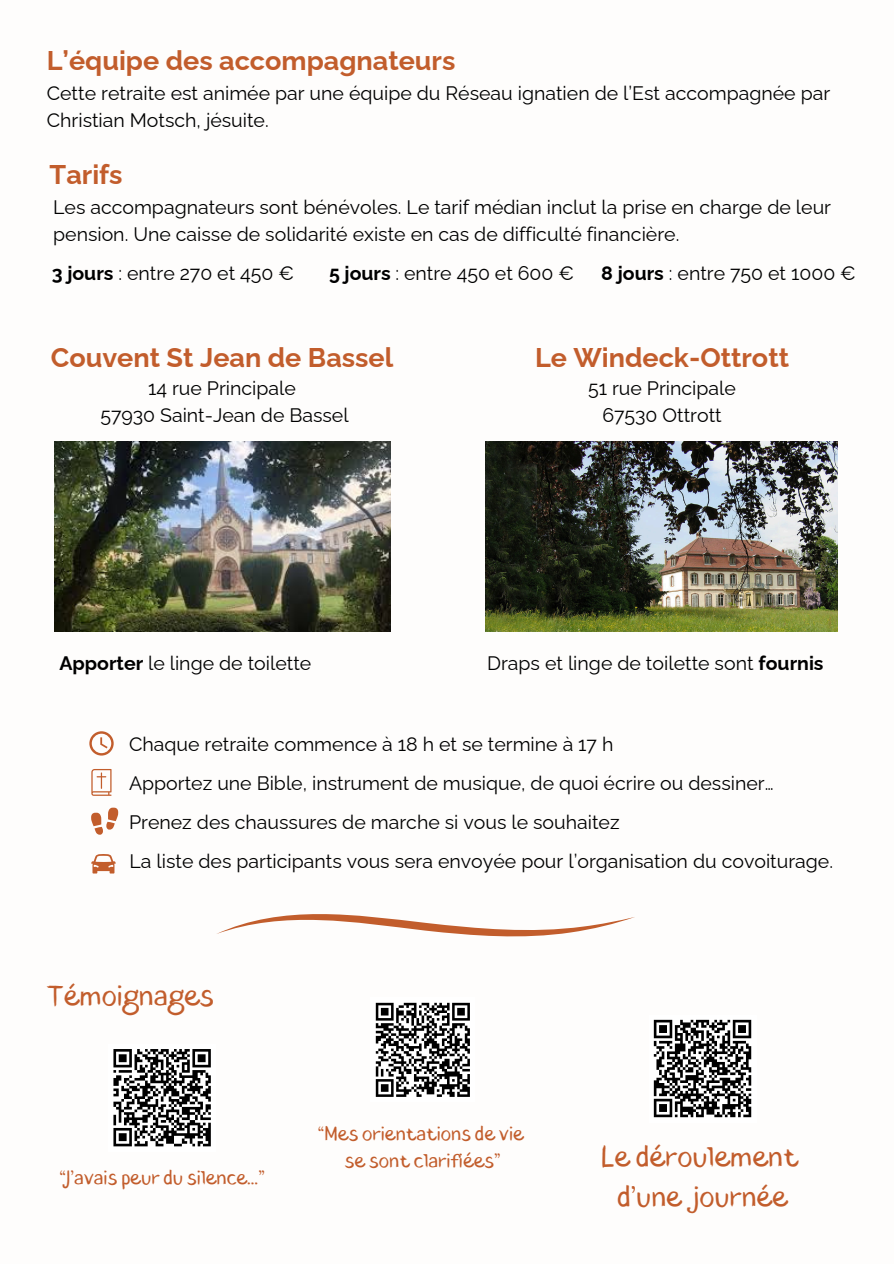
<style>
.page{position:relative;width:894px;height:1264px;background:#fff}
.page>*{position:absolute;margin:0;border:0;box-sizing:border-box;transform-origin:0 0}
.t1{font:28.5px/39.3px "Blushes";color:#c25d2c;text-align:center}
.t2{font:700 27px "Raleway";color:#c25d2c}
.t3{font:19.5px/27px "Raleway";color:#000}
.t4{font:19.5px "Blushes";color:#c25d2c}
.s1{font-weight:700}
</style>
<div class="page">
<svg style="left:216px;top:914px;width:418px;height:23px"></svg>
<img style="left:486px;top:441px;width:351px;height:190px">
<svg style="left:89px;top:731px;width:25px;height:24px"></svg>
<svg style="left:91px;top:769px;width:20px;height:26px"></svg>
<svg style="left:91px;top:807px;width:27px;height:27px"></svg>
<svg style="left:91px;top:854px;width:25px;height:19px"></svg>
<img style="left:54px;top:442px;width:336px;height:190px">
<svg style="left:653px;top:1019px;width:99px;height:99px"></svg>
<svg style="left:113px;top:1049px;width:98px;height:98px"></svg>
<svg style="left:375px;top:1002px;width:95px;height:95px"></svg>
<p class="t2" style="left:47px;top:45px;width:410px">L’équipe des accompagnateurs</p>
<p class="t3" style="left:47px;top:80px;width:784px">Cette retraite est animée par une équipe du Réseau ignatien de l’Est accompagnée par<br>Christian Motsch, jésuite.</p>
<p class="t2" style="left:50px;top:158px;width:74px">Tarifs</p>
<p class="t3" style="left:53px;top:194px;width:779px">Les accompagnateurs sont bénévoles. Le tarif médian inclut la prise en charge de leur pension. Une caisse de solidarité existe en cas de difficulté financière.</p>
<p class="t3" style="left:52px;top:260px;width:244px"><span class="s1">3 jours</span> : entre 270 et 450 €</p>
<p class="t3" style="left:329px;top:260px;width:246px"><span class="s1">5 jours</span> : entre 450 et 600 €</p>
<p class="t3" style="left:601px;top:260px;width:256px"><span class="s1">8 jours</span> : entre 750 et 1000 €</p>
<p class="t2" style="left:51px;top:341px;width:344px">Couvent St Jean de Bassel</p>
<p class="t3" style="left:148px;top:374px;width:149px">14 rue Principale</p>
<h2 class="t3" style="left:100px;top:401px;width:250px">57930 Saint-Jean de Bassel</h2>
<p class="t2" style="left:535px;top:341px;width:255px">Le Windeck-Ottrott</p>
<p class="t3" style="left:588px;top:374px;width:149px;text-align:center">51 rue Principale<br>67530 Ottrott</p>
<p class="t3" style="left:59px;top:650px;width:253px"><span class="s1">Apporter</span> le linge de toilette</p>
<p class="t3" style="left:487px;top:650px;width:338px">Draps et linge de toilette sont <span class="s1">fournis</span></p>
<h1 class="t3" style="left:129px;top:730px;width:485px">Chaque retraite commence à 18 h et se termine à 17 h</h1>
<h1 class="t3" style="left:129px;top:769px;width:646px">Apportez une Bible, instrument de musique, de quoi écrire ou dessiner…</h1>
<p class="t3" style="left:129px;top:808px;width:492px">Prenez des chaussures de marche si vous le souhaitez</p>
<p class="t3" style="left:129px;top:847px;width:704px">La liste des participants vous sera envoyée pour l’organisation du covoiturage.</p>
<p class="t1" style="left:47px;top:976px;width:169px">Témoignages</p>
<p class="t4" style="left:59px;top:1164px;width:207px">“J’avais peur du silence...”</p>
<p class="t4" style="left:318px;top:1119px;width:207px">“Mes orientations de vie</p>
<p class="t4" style="left:345px;top:1146px;width:157px">se sont clarifiées”</p>
<p class="t1" style="left:600px;top:1137px;width:199px">Le déroulement d’une journée</p>
</div>
